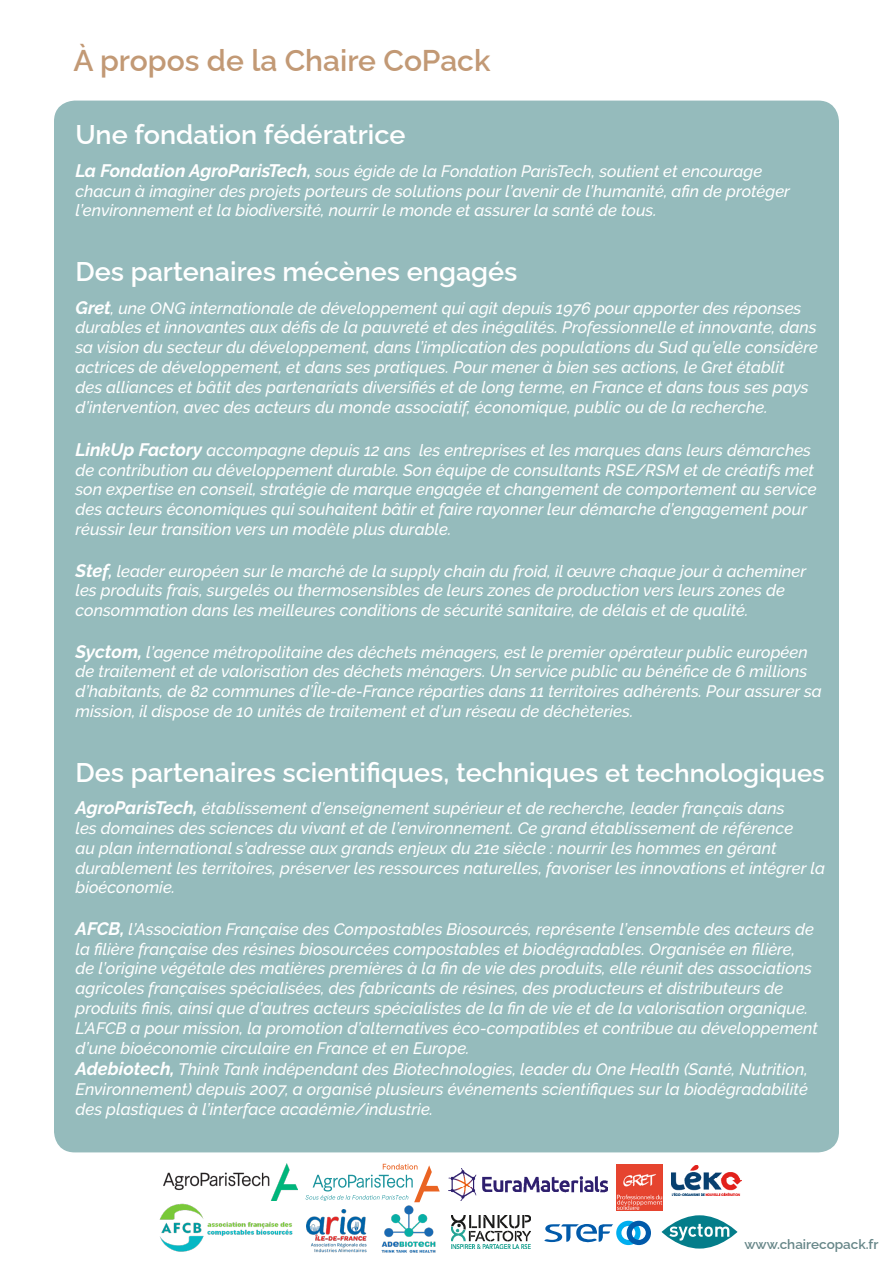
<style>
.page{position:relative;width:893px;height:1263px;background:#fff}
.page>*{position:absolute;margin:0;border:0;box-sizing:border-box;transform-origin:0 0}
.t1{font:600 30px "Raleway";color:#c29975}
.t2{font:600 27px "Raleway";color:#fff}
.t3{font:italic 500 16.5px/19.8px "Raleway";color:#fff}
.t4{font:600 13.5px "Raleway";color:#668688}
.s1{font-weight:700;font-size:18px}
.s2{font-weight:700}
.s3{font-size:25.5px}
</style>
<div class="page">
<img style="left:616px;top:1164px;width:47px;height:47px">
<img style="left:381px;top:1202px;width:55px;height:51px">
<svg style="left:661px;top:1215px;width:76px;height:33px"></svg>
<svg style="left:669px;top:1224px;width:60px;height:16px"></svg>
<svg style="left:544px;top:1221px;width:107px;height:24px"></svg>
<img style="left:306px;top:1209px;width:60px;height:43px">
<img style="left:672px;top:1165px;width:69px;height:30px">
<img style="left:159px;top:1200px;width:134px;height:52px">
<img style="left:448px;top:1168px;width:159px;height:32px">
<img style="left:452px;top:1215px;width:79px;height:34px">
<svg style="left:305px;top:1164px;width:135px;height:38px"></svg>
<img style="left:164px;top:1163px;width:133px;height:37px">
<div style="left:54px;top:101px;width:785px;height:1051px;background:#95bbbc;border-radius:21px"></div>
<p class="t1" style="left:73px;top:37px;width:419px">À propos de la Chaire CoPack</p>
<p class="t2" style="left:75px;top:113px;width:331px">Une fondation fédératrice</p>
<p class="t3" style="left:75px;top:161px;width:716px"><span class="s1">La Fondation AgroParisTech</span><span class="s2">,</span> sous égide de la Fondation ParisTech, soutient et encourage chacun à imaginer des projets porteurs de solutions pour l’avenir de l’humanité, afin de protéger l’environnement et la biodiversité, nourrir le monde et assurer la santé de tous.</p>
<p class="t2" style="left:75px;top:250px;width:444px">Des partenaires mécènes engagés</p>
<p class="t3" style="left:75px;top:298px;width:744px"><span class="s1">Gret</span>, une ONG internationale de développement qui agit depuis 1976 pour apporter des réponses durables et innovantes aux défis de la pauvreté et des inégalités. Professionnelle et innovante, dans sa vision du secteur du développement, dans l’implication des populations du Sud qu’elle considère actrices de développement, et dans ses pratiques. Pour mener à bien ses actions, le Gret établit<br>des alliances et bâtit des partenariats diversifiés et de long terme, en France et dans tous ses pays d’intervention, avec des acteurs du monde associatif, économique, public ou de la recherche.</p>
<p class="t3" style="left:75px;top:440px;width:743px"><span class="s1">LinkUp Factory</span> accompagne depuis 12 ans les entreprises et les marques dans leurs démarches de contribution au développement durable. Son équipe de consultants RSE/RSM et de créatifs met son expertise en conseil, stratégie de marque engagée et changement de comportement au service des acteurs économiques qui souhaitent bâtir et faire rayonner leur démarche d’engagement pour réussir leur transition vers un modèle plus durable.</p>
<p class="t3" style="left:75px;top:561px;width:732px"><span class="s1">Stef</span><span class="s2">,</span> leader européen sur le marché de la supply chain du froid, il œuvre chaque jour à acheminer les produits frais, surgelés ou thermosensibles de leurs zones de production vers leurs zones de consommation dans les meilleures conditions de sécurité sanitaire, de délais et de qualité.</p>
<p class="t3" style="left:75px;top:642px;width:748px"><span class="s1">Syctom,</span> l’agence métropolitaine des déchets ménagers, est le premier opérateur public européen de traitement et de valorisation des déchets ménagers. Un service public au bénéfice de 6 millions d’habitants, de 82 communes d’Île-de-France réparties dans 11 territoires adhérents. Pour assurer sa mission, il dispose de 10 unités de traitement et d’un réseau de déchèteries.</p>
<p class="t2" style="left:75px;top:751px;width:751px">Des partenaires scientifiques, techniques <span class="s3">et technologiques</span></p>
<p class="t3" style="left:75px;top:798px;width:751px"><span class="s1">AgroParisTech,</span> établissement d’enseignement supérieur et de recherche, leader français dans<br>les domaines des sciences du vivant et de l’environnement. Ce grand établissement de référence<br>au plan international s’adresse aux grands enjeux du 21e siècle : nourrir les hommes en gérant durablement les territoires, préserver les ressources naturelles, favoriser les innovations et intégrer la bioéconomie.</p>
<p class="t3" style="left:75px;top:919px;width:744px"><span class="s1">AFCB,</span> l’Association Française des Compostables Biosourcés, représente l’ensemble des acteurs de la filière française des résines biosourcées compostables et biodégradables. Organisée en filière, de l’origine végétale des matières premières à la fin de vie des produits, elle réunit des associations agricoles françaises spécialisées, des fabricants de résines, des producteurs et distributeurs de produits finis, ainsi que d’autres acteurs spécialistes de la fin de vie et de la valorisation organique.<br>L’AFCB a pour mission, la promotion d’alternatives éco-compatibles et contribue au développement d’une bioéconomie circulaire en France et en Europe.</p>
<p class="t3" style="left:75px;top:1059px;width:734px;text-align:justify"><span class="s1">Adebiotech,</span> Think Tank indépendant des Biotechnologies, leader du One Health (Santé, Nutrition, Environnement) depuis 2007, a organisé plusieurs événements scientifiques sur la biodégradabilité des plastiques à l’interface académie/industrie.</p>
<p class="t4" style="left:744px;top:1233px;width:135px">www.chairecopack.fr</p>
</div>
